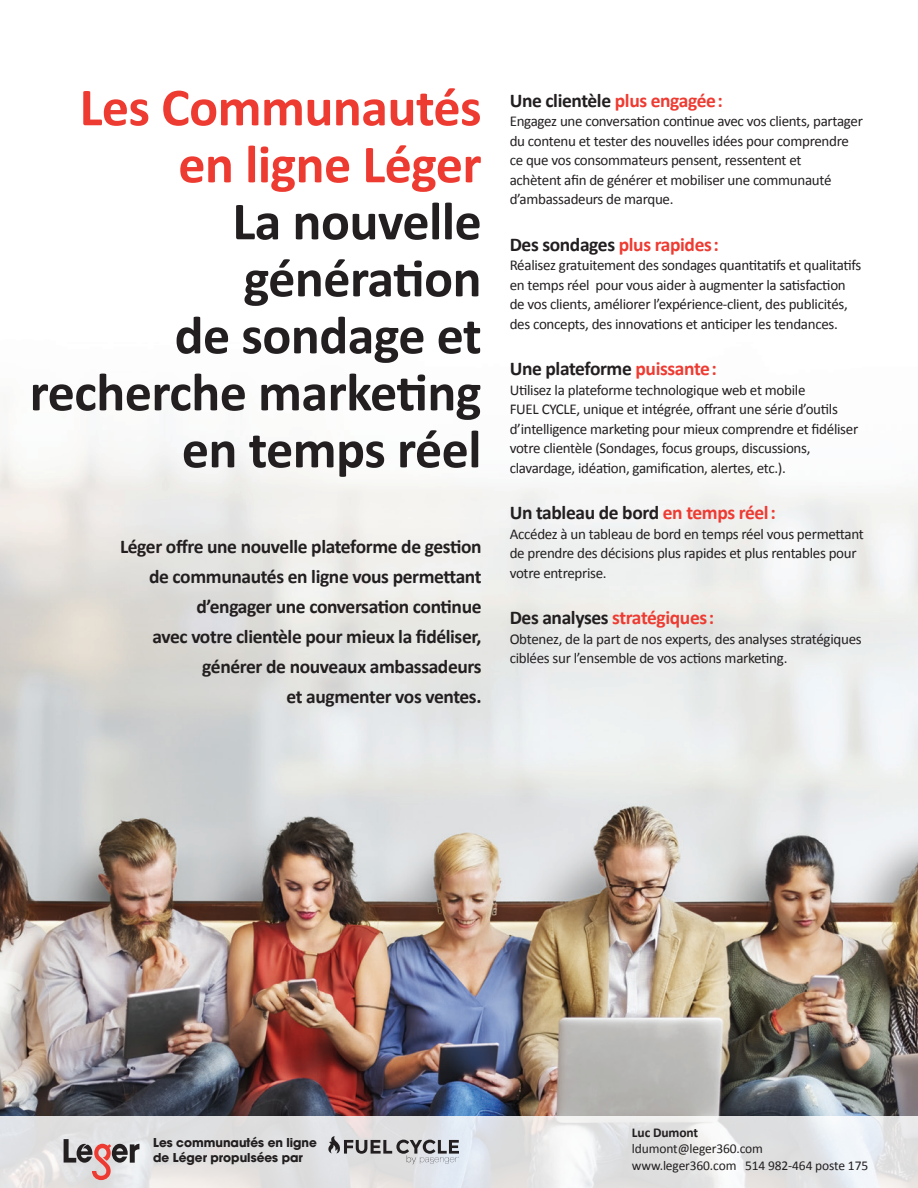
<style>
.page{position:relative;width:918px;height:1188px;background:#fff}
.page>*{position:absolute;margin:0;border:0;box-sizing:border-box;transform-origin:0 0}
.t1{font:700 54px/57px "Calibri";letter-spacing:-.01em;color:#231f20;text-align:right}
.t2{font:700 54px "Calibri";letter-spacing:-.01em;color:#ee3b32}
.t3{font:700 19.5px/30px "Calibri";letter-spacing:-.02em;color:#231f20;text-align:right}
.t4{font:700 19.5px "Calibri";letter-spacing:-.02em;color:#ee3b32}
.t5{font:15px/19.5px "Calibri";letter-spacing:-.02em;color:#231f20}
.t6{font:13.5px "Calibri";letter-spacing:-.01em;color:#231f20}
.t7{font:700 13.5px/15px "Avant Garde Gothic Itc T";color:#231f20}
.t8{font:700 13.5px "Calibri";letter-spacing:-.01em;color:#231f20}
.s1{color:#ee3b32}
.s2{color:#231f20}
</style>
<div class="page">
<img style="left:0;top:444px;width:918px;height:673px">
<svg style="left:0;top:1117px;width:918px;height:71px;background:#e4e4e5"></svg>
<svg style="left:64px;top:1139px;width:75px;height:41px;background:#bca9a9"></svg>
<svg style="left:328px;top:1136px;width:131px;height:28px;background:#b4b4b7"></svg>
<p class="t2" style="left:80px;top:74px;width:404px">Les Communautés</p>
<p class="t2" style="left:178px;top:131px;width:305px">en ligne Léger</p>
<p class="t1" style="left:232px;top:190px;width:251px">La nouvelle</p>
<p class="t1" style="left:244px;top:247px;width:239px">génération</p>
<p class="t1" style="left:30px;top:304px;width:454px">de sondage et recherche marketing en temps réel</p>
<p class="t3" style="left:120px;top:531px;width:363px">Léger offre une nouvelle plateforme de gestion de communautés en ligne vous permettant d’engager une conversation continue</p>
<p class="t3" style="left:153px;top:621px;width:331px">avec votre clientèle pour mieux la fidéliser, générer de nouveaux ambassadeurs</p>
<p class="t3" style="left:287px;top:681px;width:197px">et augmenter vos ventes.</p>
<p class="t3" style="left:510px;top:85px;width:215px">Une clientèle <span class="s1">plus engagée:</span></p>
<p class="t5" style="left:510px;top:111px;width:355px">Engagez une conversation continue avec vos clients, partager du contenu et tester des nouvelles idées pour comprendre ce que vos consommateurs pensent, ressentent et<br>achètent afin de générer et mobiliser une communauté d’ambassadeurs de marque.</p>
<p class="t4" style="left:510px;top:232px;width:211px"><span class="s2">Des sondages</span> plus rapides:</p>
<p class="t5" style="left:510px;top:255px;width:353px">Réalisez gratuitement des sondages quantitatifs et qualitatifs en temps réel pour vous aider à augmenter la satisfaction de vos clients, améliorer l’expérience-client, des publicités, des concepts, des innovations et anticiper les tendances.</p>
<p class="t3" style="left:510px;top:353px;width:209px">Une plateforme <span class="s1">puissante:</span></p>
<p class="t5" style="left:510px;top:380px;width:350px">Utilisez la plateforme technologique web et mobile<br>FUEL CYCLE, unique et intégrée, offrant une série d’outils d’intelligence marketing pour mieux comprendre et fidéliser votre clientèle (Sondages, focus groups, discussions, clavardage, idéation, gamification, alertes, etc.).</p>
<p class="t3" style="left:510px;top:497px;width:268px">Un tableau de bord <span class="s1">en temps réel:</span></p>
<p class="t5" style="left:510px;top:524px;width:356px">Accédez à un tableau de bord en temps réel vous permettant de prendre des décisions plus rapides et plus rentables pour votre entreprise.</p>
<p class="t4" style="left:510px;top:606px;width:206px"><span class="s2">Des analyses</span> stratégiques:</p>
<p class="t5" style="left:510px;top:629px;width:354px">Obtenez, de la part de nos experts, des analyses stratégiques ciblées sur l’ensemble de vos actions marketing.</p>
<p class="t7" style="left:153px;top:1135px;width:165px">Les communautés en ligne de Léger propulsées par</p>
<p class="t8" style="left:632px;top:1124px;width:68px">Luc Dumont</p>
<p class="t6" style="left:632px;top:1141px;width:133px">ldumont@leger360.com</p>
<p class="t6" style="left:632px;top:1157px;width:238px">www.leger360.com 514 982-464 poste 175</p>
</div>
